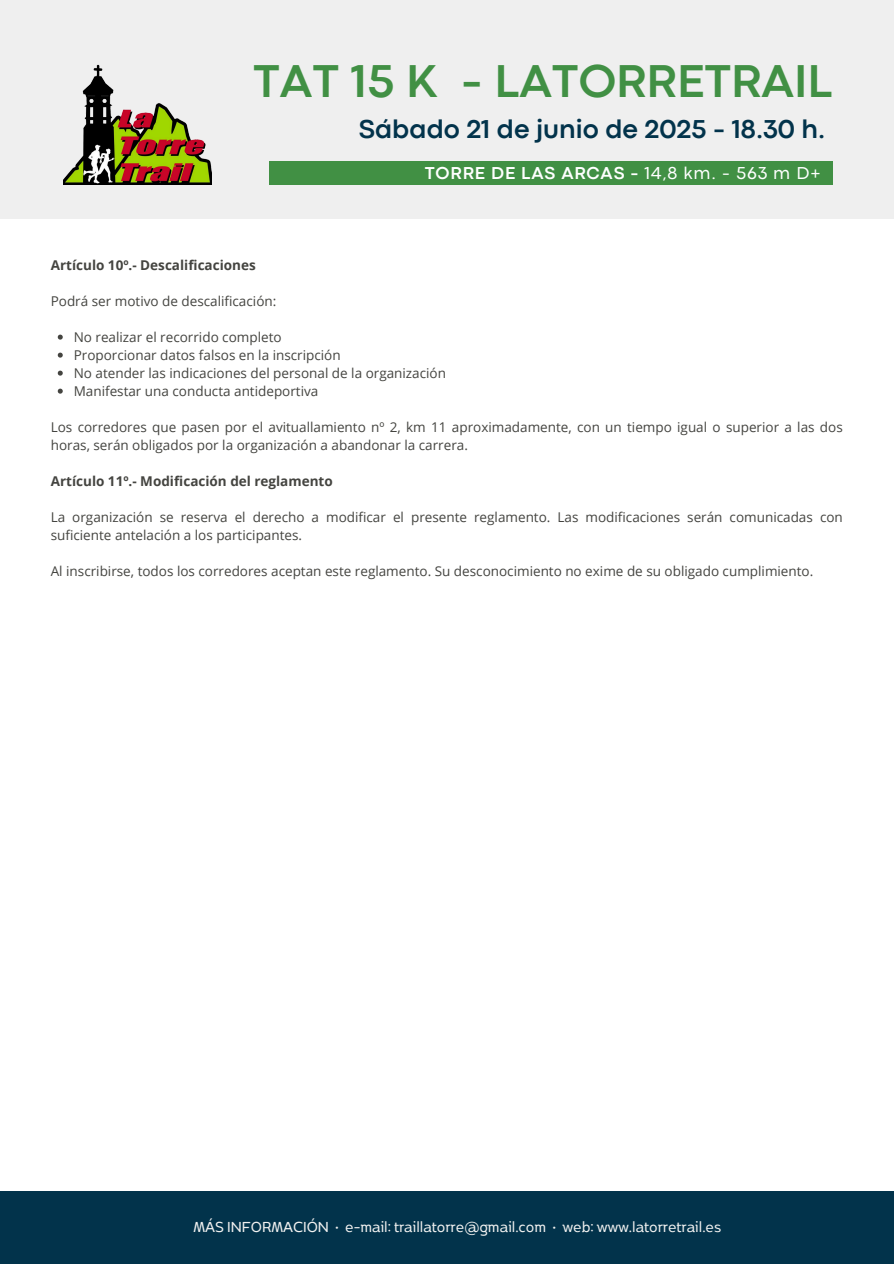
<style>
.page{position:relative;width:894px;height:1264px;background:#fff}
.page>*{position:absolute;margin:0;border:0;box-sizing:border-box;transform-origin:0 0}
.t1{font:700 48px "Codec Pro";color:#419044}
.t2{font:700 27px "Codec Pro";color:#02334b}
.t3{font:700 18px "Codec Pro";letter-spacing:.045em;color:#fff}
.t4{font:17.25px "Boriboon";color:#f1f1f0}
.t5{font:13.5px/18px "Open Sans";color:#444440}
.t6{font:700 13.5px "Open Sans";color:#444440}
.s1{font-weight:400}
</style>
<div class="page">
<div style="left:0;top:1191px;width:893px;height:72px;background:#02334b"></div>
<div style="left:0;top:0;width:893px;height:218px;background:#efefef"></div>
<img style="left:63px;top:64px;width:149px;height:121px">
<div style="left:269px;top:161px;width:563px;height:24px;background:#419044"></div>
<svg style="left:58px;top:334px;width:5px;height:5px"></svg>
<svg style="left:58px;top:352px;width:5px;height:5px"></svg>
<svg style="left:58px;top:370px;width:5px;height:5px"></svg>
<svg style="left:58px;top:388px;width:5px;height:5px"></svg>
<p class="t1" style="left:253px;top:64px;width:581px">TAT 15 K - LATORRETRAIL</p>
<h1 class="t2" style="left:359px;top:119px;width:468px">Sábado 21 de junio de 2025 - 18.30 h.</h1>
<h2 class="t3" style="left:424px;top:166px;width:397px">TORRE DE LAS ARCAS - <span class="s1">14,8 km. - 563 m D+</span></h2>
<h3 class="t6" style="left:51px;top:255px;width:206px">Artículo 10º.- Descalificaciones</h3>
<h4 class="t5" style="left:51px;top:291px;width:227px">Podrá ser motivo de descalificación:</h4>
<p class="t5" style="left:74px;top:327px;width:209px">No realizar el recorrido completo</p>
<p class="t5" style="left:74px;top:345px;width:268px">Proporcionar datos falsos en la inscripción</p>
<p class="t5" style="left:74px;top:363px;width:374px">No atender las indicaciones del personal de la organización</p>
<p class="t5" style="left:74px;top:381px;width:246px">Manifestar una conducta antideportiva</p>
<p class="t5" style="left:51px;top:417px;width:793px">Los corredores que pasen por el avituallamiento nº 2, km 11 aproximadamente, con un tiempo igual o superior a las dos horas, serán obligados por la organización a abandonar la carrera.</p>
<p class="t6" style="left:51px;top:471px;width:283px">Artículo 11º.- Modificación del reglamento</p>
<h4 class="t5" style="left:51px;top:507px;width:793px">La organización se reserva el derecho a modificar el presente reglamento. Las modificaciones serán comunicadas con suficiente antelación a los participantes.</h4>
<p class="t5" style="left:51px;top:561px;width:763px">Al inscribirse, todos los corredores aceptan este reglamento. Su desconocimiento no exime de su obligado cumplimiento.</p>
<p class="t4" style="left:193px;top:1216px;width:529px">MÁS INFORMACIÓN · e-mail: traillatorre@gmail.com · web: www.latorretrail.es</p>
</div>
